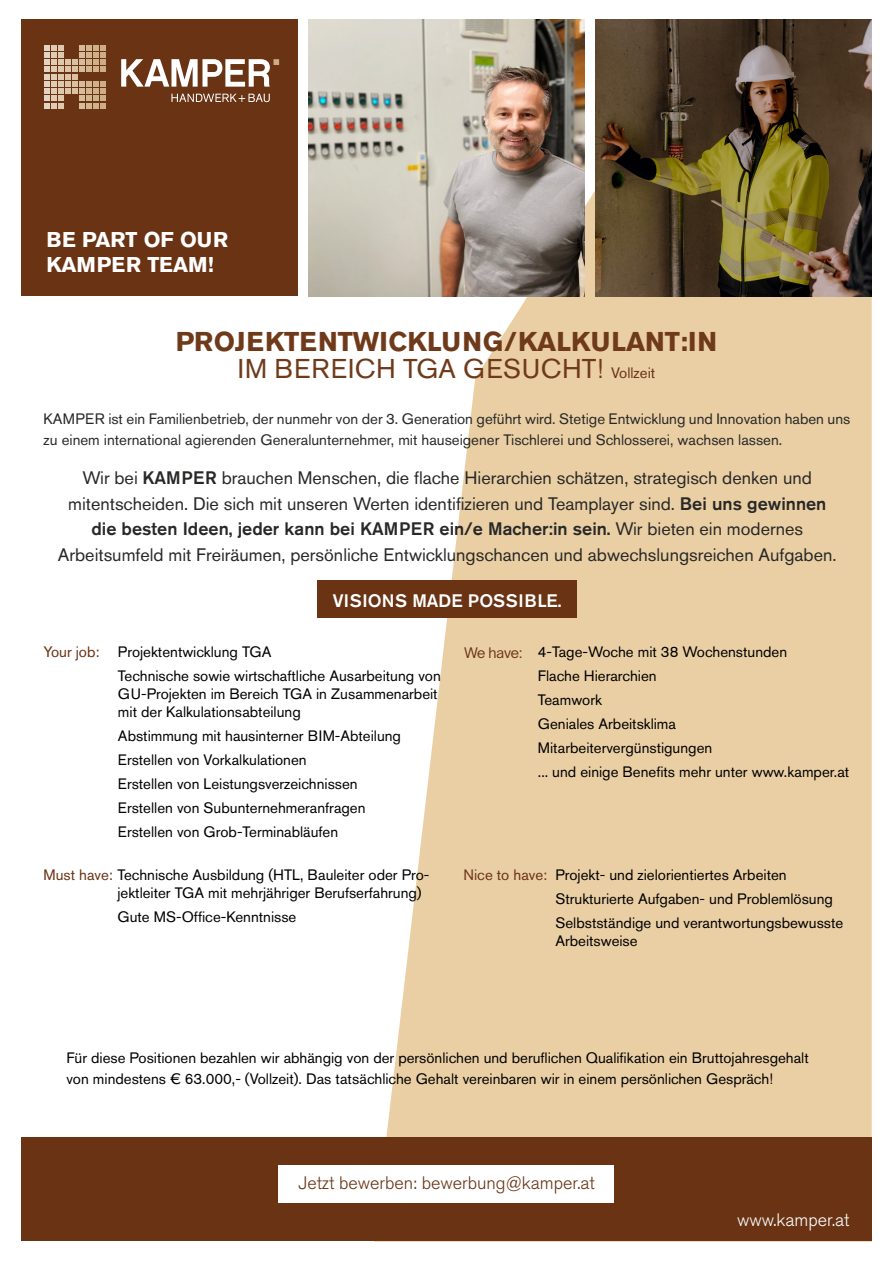
<style>
.page{position:relative;width:893px;height:1263px;background:#fff}
.page>*{position:absolute;margin:0;border:0;box-sizing:border-box;transform-origin:0 0}
.t1{font:700 27px/27px "Akzidenz Grotesk BE";color:#6f3a1a;text-align:center}
.t2{font:700 21.3px/25.5px "Akzidenz Grotesk BE";color:#fff}
.t3{font:18px/25.5px "Akzidenz Grotesk BE";color:#282827;text-align:center}
.t4{font:300 18px "Akzidenz Grotesk BE";color:#693314}
.t5{font:500 18px "Akzidenz Grotesk BE";letter-spacing:.01em;color:#fff}
.t6{font:300 18px "Akzidenz Grotesk BE";color:#fff}
.t7{font:15px/24px "Akzidenz Grotesk BE";color:#000}
.t8{font:15px/21px "Akzidenz Grotesk BE";color:#282827}
.t9{font:15px "Akzidenz Grotesk BE";color:#693314}
.s1{font-weight:400}
.s2{font-weight:400;font-size:15px;color:#693314}
.s3{font-weight:500}
.s4{color:#693314}
.s5{font-family:"Lay Grotesk";color:#693314}
</style>
<div class="page">
<svg style="left:374px;top:191px;width:498px;height:1051px;background:#ecd4af"></svg>
<div style="left:317px;top:580px;width:260px;height:38px;background:#693314"></div>
<img style="left:595px;top:20px;width:277px;height:276px">
<div style="left:21px;top:20px;width:277px;height:276px;background:#693314"></div>
<div style="left:21px;top:1137px;width:851px;height:104px;background:#693314"></div>
<div style="left:279px;top:1165px;width:335px;height:38px;background:#fff"></div>
<svg style="left:44px;top:45px;width:62px;height:63px"></svg>
<svg style="left:121px;top:59px;width:158px;height:28px"></svg>
<svg style="left:171px;top:94px;width:99px;height:8px"></svg>
<img style="left:308px;top:20px;width:277px;height:276px">
<h2 class="t2" style="left:46px;top:227px;width:183px">BE PART OF OUR<br>KAMPER TEAM!</h2>
<h1 class="t1" style="left:176px;top:328px;width:543px">PROJEKTENTWICKLUNG/KALKULANT:IN<br><span class="s1">IM BEREICH TGA GESUCHT!</span> <span class="s2">Vollzeit</span></h1>
<p class="t8" style="left:44px;top:408px;width:808px">KAMPER ist ein Familienbetrieb, der nunmehr von der 3. Generation geführt wird. Stetige Entwicklung und Innovation haben uns zu einem international agierenden Generalunternehmer, mit hauseigener Tischlerei und Schlosserei, wachsen lassen.</p>
<p class="t3" style="left:58px;top:465px;width:780px">Wir bei <span class="s3">KAMPER</span> brauchen Menschen, die flache Hierarchien schätzen, strategisch denken und mitentscheiden. Die sich mit unseren Werten identifizieren und Teamplayer sind. <span class="s3">Bei uns gewinnen die besten Ideen, jeder kann bei KAMPER ein/e Macher:in sein.</span> Wir bieten ein modernes Arbeitsumfeld mit Freiräumen, persönliche Entwicklungschancen und abwechslungsreichen Aufgaben.</p>
<p class="t5" style="left:333px;top:589px;width:230px">VISIONS MADE POSSIBLE.</p>
<p class="t7" style="left:118px;top:639px;width:324px;text-indent:-74px"><span class="s4">Your job:</span> Projektentwicklung TGA<br>Technische sowie wirtschaftliche Ausarbeitung von</p>
<p class="t7" style="left:118px;top:684px;width:321px;line-height:18px">GU-Projekten im Bereich TGA in Zusammenarbeit mit der Kalkulationsabteilung</p>
<p class="t7" style="left:118px;top:723px;width:285px">Abstimmung mit hausinterner BIM-Abteilung Erstellen von Vorkalkulationen<br>Erstellen von Leistungsverzeichnissen Erstellen von Subunternehmeranfragen Erstellen von Grob-Terminabläufen</p>
<p class="t7" style="left:538px;top:639px;width:313px;text-indent:-74px"><span class="s5">We have:</span> 4-Tage-Woche mit 38 Wochenstunden<br>Flache Hierarchien<br>Teamwork<br>Geniales Arbeitsklima<br>Mitarbeitervergünstigungen<br>... und einige Benefits mehr unter www.kamper.at</p>
<p class="t7" style="left:44px;top:863px;width:387px"><span class="s4">Must have:</span> Technische Ausbildung (HTL, Bauleiter oder Pro-</p>
<p class="t9" style="left:463px;top:866px;width:85px">Nice to have:</p>
<p class="t7" style="left:117px;top:881px;width:306px">jektleiter TGA mit mehrjähriger Berufserfahrung)<br>Gute MS-Office-Kenntnisse</p>
<p class="t7" style="left:555px;top:863px;width:289px">Projekt- und zielorientiertes Arbeiten<br>Strukturierte Aufgaben- und Problemlösung<br>Selbstständige und verantwortungsbewusste</p>
<p class="t7" style="left:555px;top:929px;width:84px">Arbeitsweise</p>
<p class="t7" style="left:66px;top:1047px;width:744px;line-height:21px">Für diese Positionen bezahlen wir abhängig von der persönlichen und beruflichen Qualifikation ein Bruttojahresgehalt von mindestens € 63.000,- (Vollzeit). Das tatsächliche Gehalt vereinbaren wir in einem persönlichen Gespräch!</p>
<p class="t4" style="left:298px;top:1173px;width:298px">Jetzt bewerben: bewerbung@kamper.at</p>
<p class="t6" style="left:737px;top:1209px;width:114px">www.kamper.at</p>
</div>
